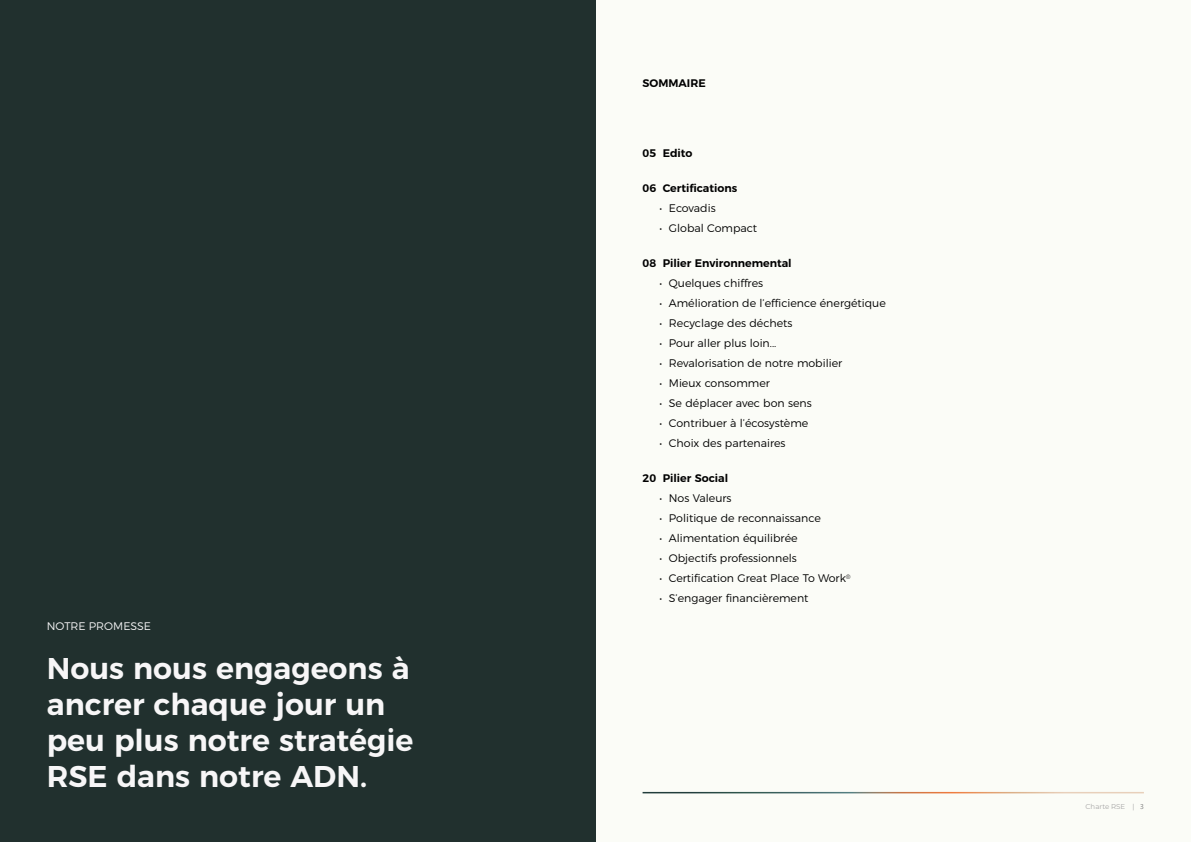
<style>
.page{position:relative;width:1191px;height:842px;background:#fff}
.page>*{position:absolute;margin:0;border:0;box-sizing:border-box;transform-origin:0 0}
.t1{font:600 30px/36px "Montserrat";color:#f7f6f7}
.t2{font:300 11px "Montserrat";color:#000}
.t3{font:600 11px "Montserrat";color:#000}
.t4{font:300 11px "Montserrat";color:#f7f6f7}
.t5{font:7px "Montserrat";color:#a6a6a6}
.s1{font-family:"Segoe UI";color:#7f7f7f}
</style>
<div class="page">
<div style="left:595px;top:0;width:596px;height:842px;background:#fbfcf7"></div>
<hr style="left:642px;top:792px;width:501px;height:1px;background:#fff">
<hr style="left:595px;top:0;width:1px;height:842px;background:#000">
<div style="left:0;top:0;width:595px;height:842px;background:#21302e"></div>
<p class="t4" style="left:47px;top:617px;width:106px">NOTRE PROMESSE</p>
<h1 class="t1" style="left:47px;top:648px;width:368px">Nous nous engageons à ancrer chaque jour un peu plus notre stratégie<br>RSE dans notre ADN.</h1>
<p class="t3" style="left:642px;top:74px;width:65px">SOMMAIRE</p>
<p class="t3" style="left:642px;top:144px;width:51px">05 Edito</p>
<p class="t3" style="left:642px;top:179px;width:96px">06 Certifications</p>
<p class="t2" style="left:659px;top:200px;width:58px">• Ecovadis</p>
<p class="t2" style="left:659px;top:220px;width:99px">• Global Compact</p>
<p class="t3" style="left:642px;top:254px;width:151px">08 Pilier Environnemental</p>
<p class="t2" style="left:659px;top:275px;width:105px">• Quelques chiffres</p>
<p class="t2" style="left:659px;top:295px;width:228px">• Amélioration de l’efficience énergétique</p>
<p class="t2" style="left:659px;top:315px;width:134px">• Recyclage des déchets</p>
<p class="t2" style="left:659px;top:335px;width:118px">• Pour aller plus loin...</p>
<p class="t2" style="left:659px;top:355px;width:184px">• Revalorisation de notre mobilier</p>
<p class="t2" style="left:659px;top:375px;width:112px">• Mieux consommer</p>
<p class="t2" style="left:659px;top:395px;width:154px">• Se déplacer avec bon sens</p>
<p class="t2" style="left:659px;top:415px;width:150px">• Contribuer à l’écosystème</p>
<p class="t2" style="left:659px;top:435px;width:127px">• Choix des partenaires</p>
<p class="t3" style="left:642px;top:469px;width:87px">20 Pilier Social</p>
<p class="t2" style="left:659px;top:490px;width:73px">• Nos Valeurs</p>
<p class="t2" style="left:659px;top:510px;width:163px">• Politique de reconnaissance</p>
<p class="t2" style="left:659px;top:530px;width:140px">• Alimentation équilibrée</p>
<p class="t2" style="left:659px;top:550px;width:139px">• Objectifs professionnels</p>
<p class="t2" style="left:659px;top:570px;width:193px">• Certification Great Place To Work<sup>®</sup></p>
<p class="t2" style="left:659px;top:590px;width:150px">• S’engager financièrement</p>
<p class="t5" style="left:1085px;top:802px;width:60px">Charte RSE | <span class="s1">3</span></p>
</div>
